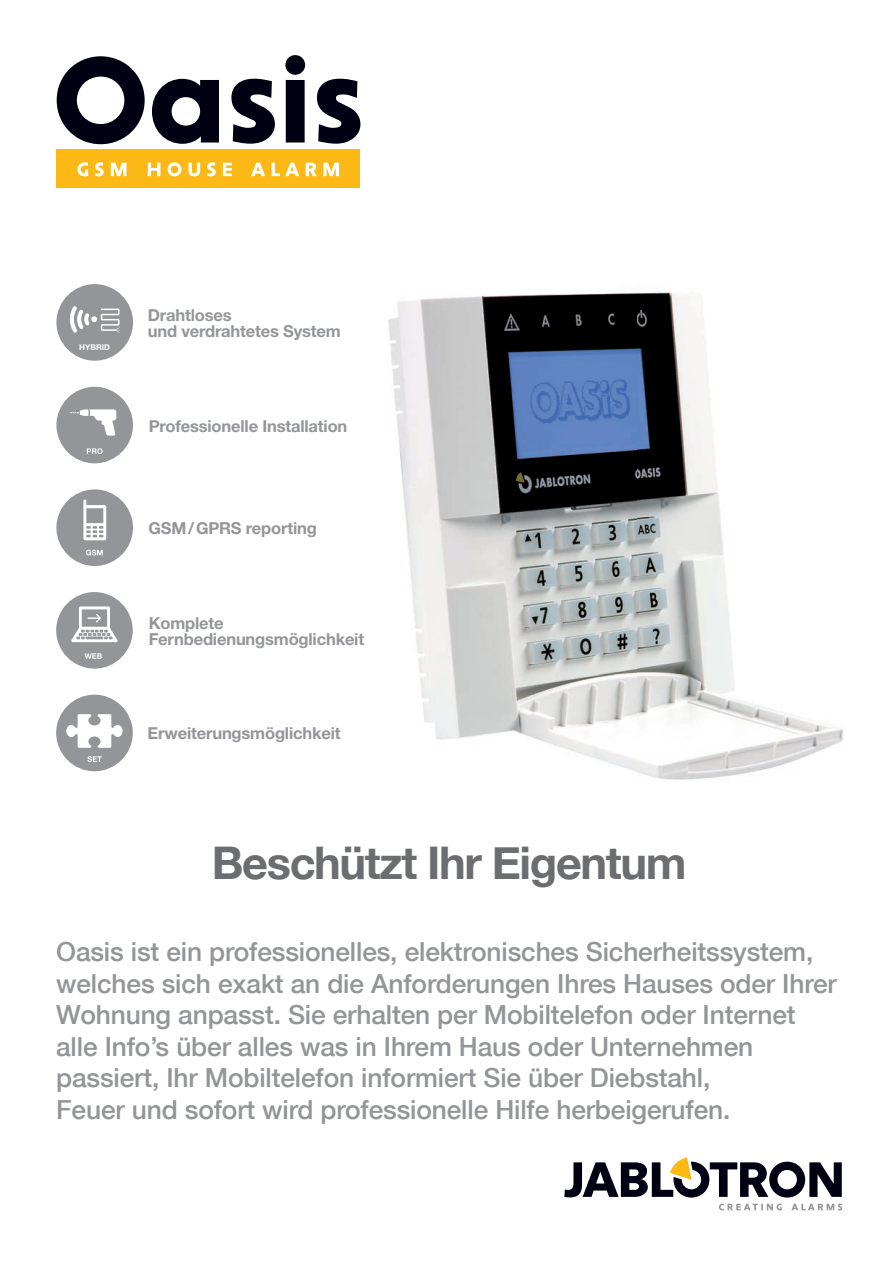
<style>
.page{position:relative;width:895px;height:1267px;background:#fff}
.page>*{position:absolute;margin:0;border:0;box-sizing:border-box;transform-origin:0 0}
.t1{font:700 45px "Helvetica Neue";letter-spacing:-.03em;color:#6c6d70}
.t2{font:500 26.25px/31.5px "Helvetica Neue";letter-spacing:-.005em;color:#939598}
.t3{font:700 16.5px/16.5px "Helvetica Neue CE";letter-spacing:-.01em;color:#939598}
.t4{font:700 7.95px "Helvetica Neue CE";color:#fff}
</style>
<div class="page">
<img style="left:388px;top:288px;width:455px;height:492px">
<svg style="left:564px;top:1157px;width:277px;height:40px"></svg>
<svg style="left:719px;top:1203px;width:122px;height:7px"></svg>
<svg style="left:56px;top:694px;width:77px;height:77px"></svg>
<svg style="left:57px;top:55px;width:303px;height:89px"></svg>
<div style="left:56px;top:150px;width:304px;height:38px;background:#fcb814"></div>
<svg style="left:77px;top:162px;width:262px;height:14px"></svg>
<svg style="left:56px;top:387px;width:77px;height:76px"></svg>
<svg style="left:56px;top:489px;width:77px;height:77px"></svg>
<svg style="left:56px;top:592px;width:77px;height:76px"></svg>
<div style="left:56px;top:284px;width:77px;height:77px;background:#939598;border-radius:50%"></div>
<svg style="left:70px;top:306px;width:49px;height:27px"></svg>
<p class="t4" style="left:79px;top:343px;width:32px">HYBRID</p>
<p class="t3" style="left:148px;top:306px;width:194px">Drahtloses<br>und verdrahtetes System</p>
<p class="t3" style="left:149px;top:417px;width:200px">Professionelle Installation</p>
<p class="t3" style="left:148px;top:520px;width:170px">GSM / GPRS reporting</p>
<p class="t3" style="left:149px;top:614px;width:217px">Komplete<br>Fernbedienungsmöglichkeit</p>
<p class="t3" style="left:148px;top:725px;width:194px">Erweiterungsmöglichkeit</p>
<h1 class="t1" style="left:212px;top:834px;width:476px">Beschützt Ihr Eigentum</h1>
<p class="t2" style="left:56px;top:936px;width:781px">Oasis ist ein professionelles, elektronisches Sicherheitssystem, welches sich exakt an die Anforderungen Ihres Hauses oder Ihrer Wohnung anpasst. Sie erhalten per Mobiltelefon oder Internet alle Info’s über alles was in Ihrem Haus oder Unternehmen passiert, Ihr Mobiltelefon informiert Sie über Diebstahl,<br>Feuer und sofort wird professionelle Hilfe herbeigerufen.</p>
</div>
